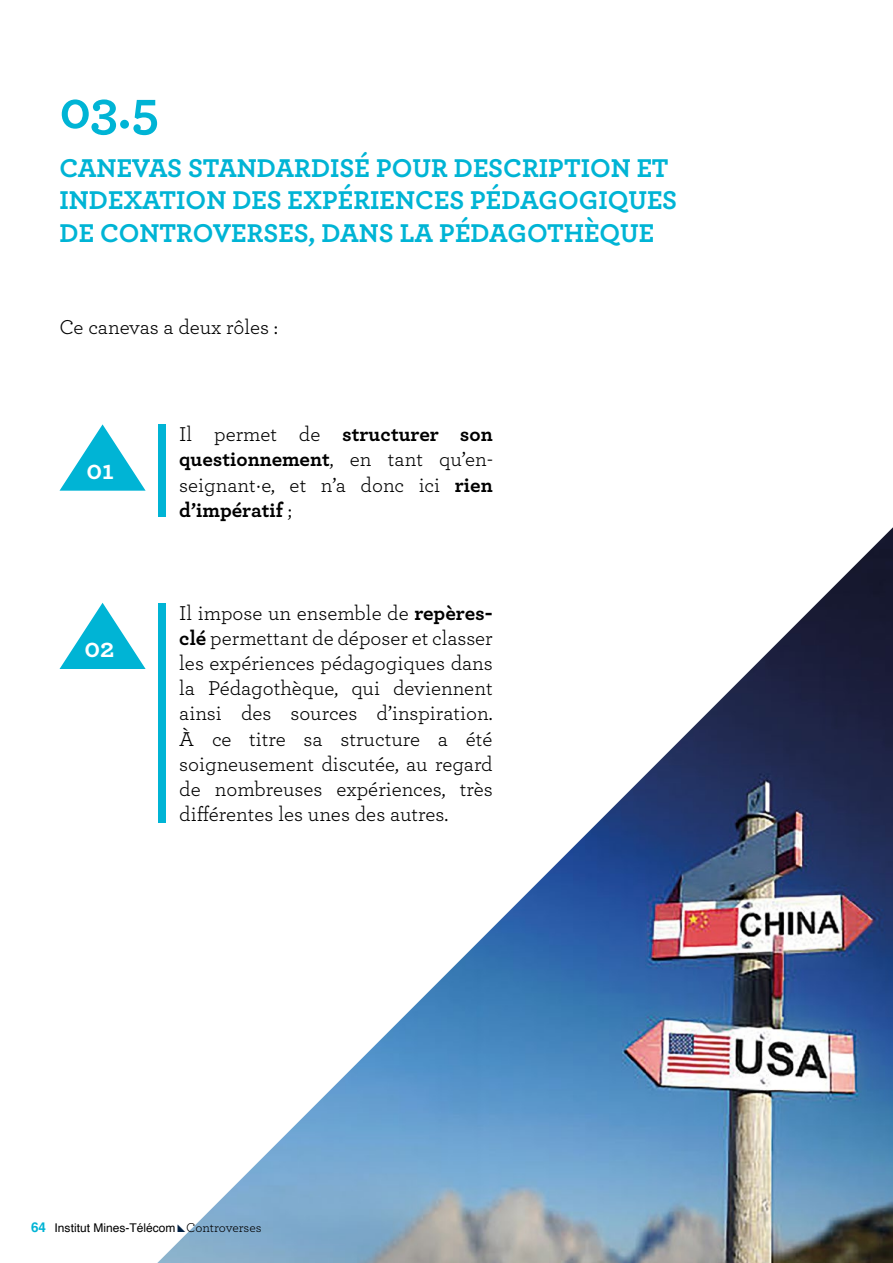
<style>
.page{position:relative;width:893px;height:1263px;background:#fff}
.page>*{position:absolute;margin:0;border:0;box-sizing:border-box;transform-origin:0 0}
.t1{font:700 54px "Archer";color:#00b4d5}
.t2{font:700 27px/32.4px "Archer";color:#00b4d5}
.t3{font:700 27px "Archer";color:#fff}
.t4{font:21px/25.2px "Archer";color:#000;text-align:justify}
.t5{font:12px "Helvetica";color:#000}
.s1{font-weight:700}
.s2{font-weight:700;font-size:13.5px;color:#00b4d5}
.s3{font-family:"Archer";font-size:13.5px}
</style>
<div class="page">
<img style="left:157px;top:527px;width:736px;height:736px">
<svg style="left:60px;top:424px;width:86px;height:67px"></svg>
<svg style="left:60px;top:603px;width:86px;height:66px"></svg>
<div style="left:159px;top:424px;width:7px;height:93px;background:#00b4d5"></div>
<div style="left:159px;top:603px;width:7px;height:220px;background:#00b4d5"></div>
<svg style="left:178px;top:1224px;width:7px;height:8px"></svg>
<h1 class="t1" style="left:60px;top:68px;width:101px">03.5</h1>
<p class="t2" style="left:60px;top:150px;width:619px">CANEVAS STANDARDISÉ POUR DESCRIPTION ET<br>INDEXATION DES EXPÉRIENCES PÉDAGOGIQUES<br>DE CONTROVERSES, DANS LA PÉDAGOTHÈQUE</p>
<p class="t4" style="left:60px;top:313px;width:220px">Ce canevas a deux rôles :</p>
<p class="t3" style="left:86px;top:449px;width:29px">01</p>
<p class="t3" style="left:85px;top:627px;width:32px">02</p>
<p class="t4" style="left:179px;top:421px;width:315px">Il permet de <span class="s1">structurer son questionnement</span>, en tant qu’en&shy;seignant·e, et n’a donc ici <span class="s1">rien d’impératif</span> ;</p>
<p class="t4" style="left:179px;top:599px;width:315px">Il impose un ensemble de <span class="s1">repères&shy;clé</span> permettant de déposer et classer les expériences pédagogiques dans la Pédagothèque, qui deviennent ainsi des sources d’inspiration.<br>À ce titre sa structure a été soigneusement discutée, au regard de nombreuses expériences, très différentes les unes des autres.</p>
<p class="t5" style="left:31px;top:1218px;width:232px"><span class="s2">64</span> Institut Mines-Télécom <span class="s3">Controverses</span></p>
</div>
